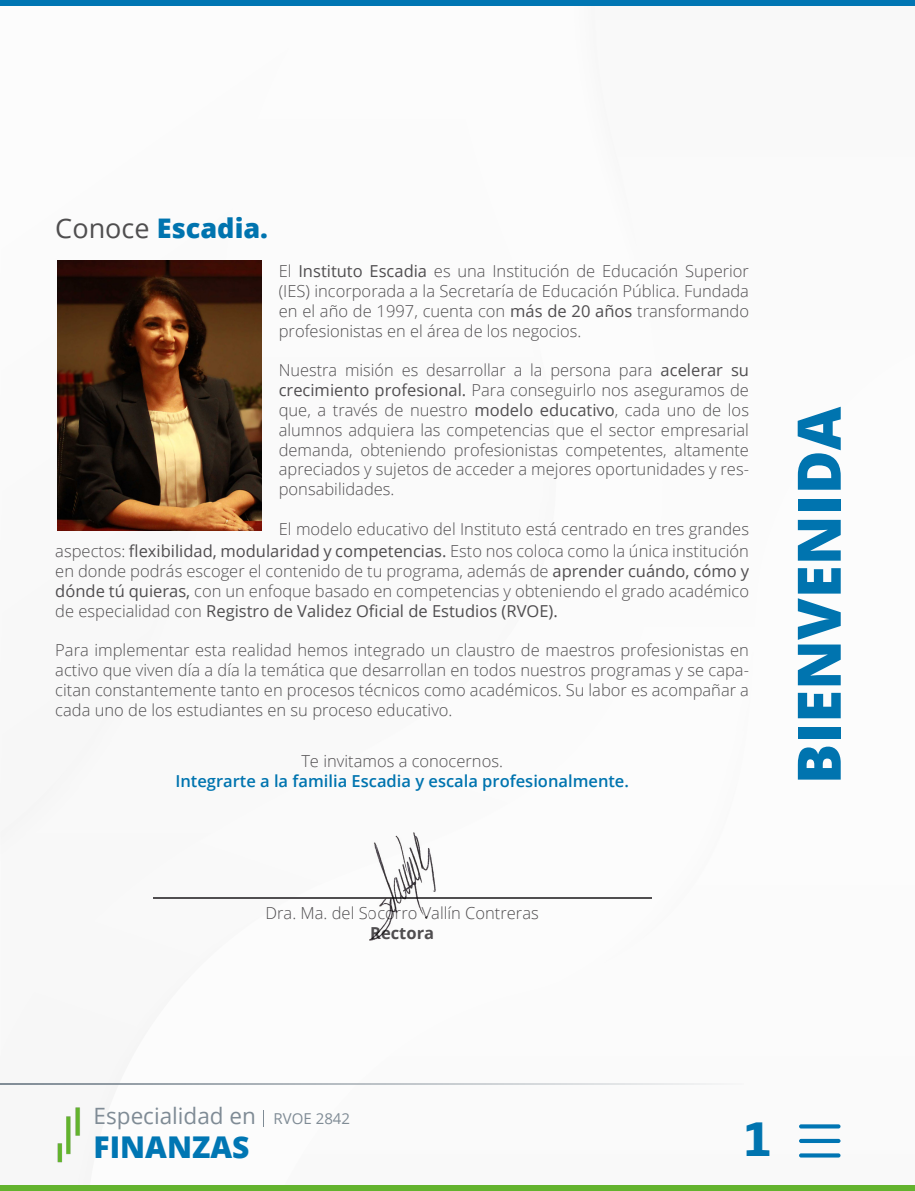
<style>
.page{position:relative;width:915px;height:1191px;background:#fff}
.page>*{position:absolute;margin:0;border:0;box-sizing:border-box;transform-origin:0 0}
.t1{font:800 60px "Open Sans";color:#0074af}
.t2{font:700 45px "Soho Gothic Pro";color:#0074af}
.t3{font:800 30px "Open Sans";color:#0076b3}
.t4{font:800 27px "Open Sans";color:#0074af}
.t5{font:22.5px "Open Sans";color:#7f8b95}
.t6{font:300 16.5px/19.8px "Open Sans";color:#504e50;text-align:justify}
.t7{font:600 16.5px "Open Sans";color:#0074af}
.t8{font:700 16.5px "Open Sans";color:#504e50}
.s1{font-weight:400;color:#4f4e4f}
.s2{font-weight:400}
.s3{font-size:15px}
</style>
<div class="page">
<hr style="left:0;top:1083px;width:743px;height:1px;background:#7f8b95">
<img style="left:57px;top:1107px;width:24px;height:56px">
<svg style="left:263px;top:1110px;width:1px;height:16px"></svg>
<svg style="left:798px;top:1124px;width:42px;height:4px"></svg>
<div style="left:798px;top:1138px;width:42px;height:5px;background:#0075b3;border-radius:2px"></div>
<svg style="left:798px;top:1153px;width:42px;height:4px"></svg>
<div style="left:0;top:1185px;width:914px;height:6px;background:#63b32e"></div>
<div style="left:0;top:0;width:914px;height:5px;background:#0076b3"></div>
<img style="left:57px;top:260px;width:204px;height:270px">
<hr style="left:153px;top:897px;width:498px;height:1px;background:#504e50">
<img style="left:369px;top:832px;width:66px;height:108px">
<h3 class="t4" style="left:55px;top:207px;width:214px"><span class="s1">Conoce</span> Escadia.</h3>
<p class="t6" style="left:279px;top:261px;width:471px">El <span class="s2">Instituto Escadia</span> es una Institución de Educación Superior (IES) incorporada a la Secretaría de Educación Pública. Fundada en el año de 1997, cuenta con <span class="s2">más de 20 años</span> transformando profesionistas en el área de los negocios.</p>
<p class="t6" style="left:279px;top:360px;width:471px">Nuestra misión es desarrollar a la persona para <span class="s2">acelerar su crecimiento profesional.</span> Para conseguirlo nos aseguramos de que, a través de nuestro <span class="s2">modelo educativo</span>, cada uno de los alumnos adquiera las competencias que el sector empresarial demanda, obteniendo profesionistas competentes, altamente apreciados y sujetos de acceder a mejores oportunidades y res&shy;ponsabilidades.</p>
<p class="t6" style="left:55px;top:517px;width:695px;line-height:22.2px;text-align:right">El modelo educativo del Instituto está centrado en tres grandes<br>aspectos: <span class="s2">flexibilidad, modularidad y competencias.</span> Esto nos coloca como la única institución</p>
<p class="t6" style="left:55px;top:560px;width:695px">en donde podrás escoger el contenido de tu programa, además de <span class="s2">aprender cuándo, cómo y dónde tú quieras,</span> con un enfoque basado en competencias y obteniendo el grado académico de especialidad con <span class="s2">Registro de Validez Oficial de Estudios (RVOE).</span></p>
<p class="t6" style="left:55px;top:640px;width:695px">Para implementar esta realidad hemos integrado un claustro de maestros profesionistas en activo que viven día a día la temática que desarrollan en todos nuestros programas y se capa&shy;citan constantemente tanto en procesos técnicos como académicos. Su labor es acompañar a cada uno de los estudiantes en su proceso educativo.</p>
<p class="t6" style="left:301px;top:750px;width:203px">Te invitamos a conocernos.</p>
<p class="t7" style="left:175px;top:769px;width:455px">Integrarte a la familia Escadia y escala profesionalmente.</p>
<p class="t6" style="left:265px;top:903px;width:275px">Dra. Ma. del Socorro Vallín Contreras</p>
<p class="t8" style="left:370px;top:921px;width:65px">Rectora</p>
<h1 class="t1" style="left:773px;top:784px;width:379px;rotate:-90deg">BIENVENIDA</h1>
<h3 class="t5" style="left:94px;top:1100px;width:258px">Especialidad en <span class="s3">RVOE 2842</span></h3>
<h3 class="t3" style="left:94px;top:1124px;width:157px">FINANZAS</h3>
<h2 class="t2" style="left:744px;top:1103px;width:29px">1</h2>
</div>
